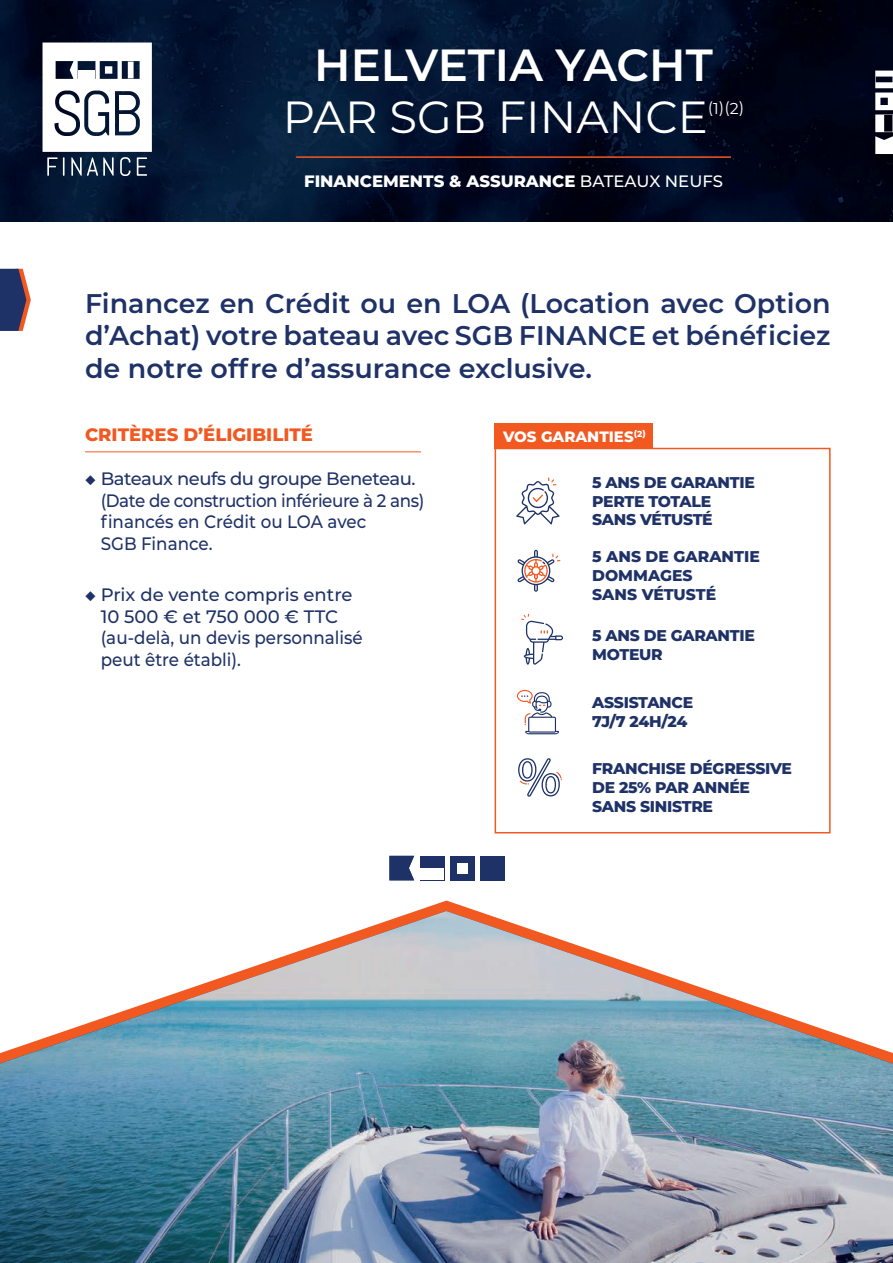
<style>
.page{position:relative;width:893px;height:1263px;background:#fff}
.page>*{position:absolute;margin:0;border:0;box-sizing:border-box;transform-origin:0 0}
.t1{font:600 45px "Montserrat";color:#fff}
.t2{font:45px "Montserrat";color:#fff}
.t3{font:600 27px/32.4px "Montserrat";color:#1f3267;text-align:justify}
.t4{font:500 18px/21.6px "Montserrat";letter-spacing:-.025em;color:#1f3267}
.t5{font:500 18px/21.6px "Montserrat";letter-spacing:-.005em;color:#1f3267}
.t6{font:800 18px "Montserrat";color:#f15921}
.t7{font:800 16.5px "Montserrat";color:#fff}
.t8{font:15.75px "Montserrat";color:#fff}
.t9{font:800 15.6px/18.8px "Montserrat";letter-spacing:-.02em;color:#1f3267}
.t10{font:800 15.6px/18.8px "Montserrat";color:#1f3267}
.t11{font:800 15px "Montserrat";color:#fff}
.s1{font-weight:500}
.s2{font-weight:800}
</style>
<div class="page">
<img style="left:0;top:0;width:893px;height:221px">
<svg style="left:875px;top:71px;width:18px;height:83px"></svg>
<svg style="left:43px;top:43px;width:109px;height:133px"></svg>
<hr style="left:296px;top:156px;width:435px;height:2px;background:#f15921">
<hr style="left:85px;top:451px;width:336px;height:1px;background:#f15921">
<svg style="left:0;top:269px;width:31px;height:62px;background:#5b5371"></svg>
<img style="left:0;top:911px;width:893px;height:352px">
<div style="left:450px;top:856px;width:25px;height:24px;background:#1f3267"></div>
<div style="left:481px;top:856px;width:24px;height:24px;background:#1f3267"></div>
<div style="left:457px;top:864px;width:11px;height:10px;background:#fff"></div>
<svg style="left:389px;top:856px;width:25px;height:24px"></svg>
<div style="left:420px;top:856px;width:24px;height:24px;background:#1f3267"></div>
<div style="left:421px;top:868px;width:23px;height:12px;background:#fff"></div>
<div style="left:495px;top:423px;width:158px;height:26px;background:#f15921"></div>
<svg style="left:517px;top:550px;width:43px;height:42px"></svg>
<svg style="left:517px;top:690px;width:42px;height:44px"></svg>
<div style="left:495px;top:448px;width:336px;height:385px;border:2px solid #f15921"></div>
<svg style="left:516px;top:477px;width:44px;height:47px"></svg>
<svg style="left:521px;top:614px;width:42px;height:51px"></svg>
<svg style="left:518px;top:758px;width:44px;height:39px"></svg>
<h1 class="t1" style="left:314px;top:33px;width:400px">HELVETIA YACHT</h1>
<h1 class="t2" style="left:283px;top:86px;width:427px">PAR SGB FINANCE</h1>
<p class="t8" style="left:708px;top:97px;width:38px">(1)(2)</p>
<p class="t7" style="left:304px;top:169px;width:420px">FINANCEMENTS &amp; ASSURANCE <span class="s1">BATEAUX NEUFS</span></p>
<p class="t3" style="left:85px;top:286px;width:747px">Financez en Crédit ou en LOA (Location avec Option d’Achat) votre bateau avec SGB FINANCE et bénéficiez de notre offre d’assurance exclusive.</p>
<p class="t6" style="left:85px;top:421px;width:229px">CRITÈRES D’ÉLIGIBILITÉ</p>
<p class="t4" style="left:101px;top:467px;width:325px;text-indent:-16px"><span class="s2">◆</span> Bateaux neufs du groupe Beneteau. (Date de construction inférieure à 2 ans) financés en Crédit ou LOA avec<br>SGB Finance.</p>
<p class="t5" style="left:101px;top:583px;width:264px;text-indent:-16px"><span class="s2">◆</span> Prix de vente compris entre<br>10 500 € et 750 000 € TTC (au-delà, un devis personnalisé peut être établi).</p>
<p class="t11" style="left:503px;top:425px;width:144px">VOS GARANTIES<sup>(2)</sup></p>
<p class="t9" style="left:592px;top:472px;width:164px">5 ANS DE GARANTIE<br>PERTE TOTALE<br>SANS VÉTUSTÉ</p>
<p class="t10" style="left:592px;top:547px;width:169px">5 ANS DE GARANTIE<br>DOMMAGES<br>SANS VÉTUSTÉ</p>
<p class="t9" style="left:592px;top:625px;width:164px">5 ANS DE GARANTIE<br>MOTEUR</p>
<p class="t9" style="left:592px;top:692px;width:102px">ASSISTANCE<br>7J/7 24H/24</p>
<p class="t9" style="left:592px;top:758px;width:201px">FRANCHISE DÉGRESSIVE<br>DE 25% PAR ANNÉE<br>SANS SINISTRE</p>
</div>
